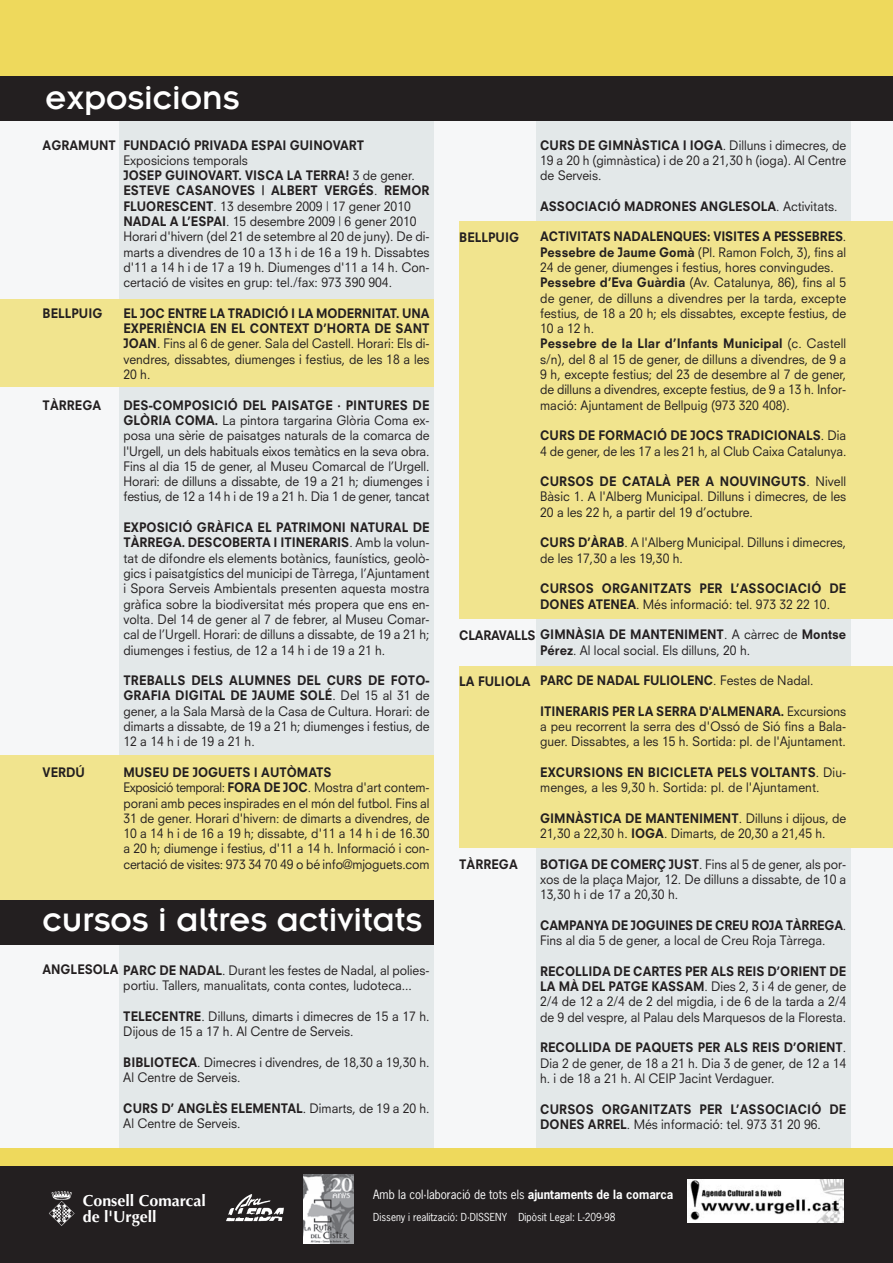
<style>
.page{position:relative;width:893px;height:1263px;background:#fff}
.page>*{position:absolute;margin:0;border:0;box-sizing:border-box;transform-origin:0 0}
.t1{font:36px "Insignia";color:#fff}
.t2{font:700 16.05px/16px "Optima";color:#fff}
.t3{font:12.75px/15.3px "Neuzeit S";color:#231f20;scale:.95 1}
.t4{font:800 12.75px/15.3px "Neuzeit S";color:#231f20;scale:.95 1}
.t5{font:12px "News Gothic";color:#fff;scale:.95 1}
.t6{font:10.35px "News Gothic";color:#fff;scale:.95 1}
.s1{font-weight:800}
.s2{font-weight:400}
.s3{font-weight:700}
</style>
<div class="page">
<div style="left:0;top:2px;width:893px;height:1192px;background:#f6f7f8"></div>
<div style="left:0;top:0;width:893px;height:117px;background:#eed95c"></div>
<div style="left:536px;top:111px;width:315px;height:1058px;background:#e3e8e9"></div>
<div style="left:459px;top:221px;width:433px;height:397px;background:#f1e48e"></div>
<div style="left:459px;top:666px;width:434px;height:182px;background:#f1e48e"></div>
<div style="left:119px;top:107px;width:315px;height:1041px;background:#e3e8e9"></div>
<div style="left:0;top:299px;width:434px;height:88px;background:#f1e48e"></div>
<div style="left:0;top:76px;width:893px;height:45px;background:#231f20"></div>
<div style="left:0;top:1165px;width:893px;height:98px;background:#231f20"></div>
<img style="left:49px;top:1191px;width:26px;height:35px">
<img style="left:226px;top:1194px;width:58px;height:28px">
<div style="left:687px;top:1179px;width:156px;height:43px;background:#fff"></div>
<img style="left:690px;top:1180px;width:153px;height:42px">
<img style="left:304px;top:1174px;width:50px;height:69px">
<div style="left:0;top:755px;width:434px;height:153px;background:#f1e48e"></div>
<div style="left:0;top:1148px;width:893px;height:18px;background:#eed95c"></div>
<div style="left:0;top:900px;width:434px;height:45px;background:#231f20"></div>
<h1 class="t1" style="left:45px;top:86px;width:196px">exposicions</h1>
<p class="t4" style="left:123px;top:139px;width:255px">FUNDACIÓ PRIVADA ESPAI GUINOVART</p>
<p class="t3" style="left:123px;top:154px;width:324px">Exposicions temporals<br><span class="s1">JOSEP GUINOVART. VISCA LA TERRA!</span> 3 de gener.<br><span class="s1">ESTEVE CASANOVES | ALBERT VERGÉS</span>. <span class="s1">REMOR FLUORESCENT</span>. 13 desembre 2009 | 17 gener 2010<br><span class="s1">NADAL A L’ESPAI</span>. 15 desembre 2009 | 6 gener 2010<br>Horari d'hivern (del 21 de setembre al 20 de juny). De di&shy;marts a divendres de 10 a 13 h i de 16 a 19 h. Dissabtes d'11 a 14 h i de 17 a 19 h. Diumenges d'11 a 14 h. Con&shy;certació de visites en grup: tel./fax: 973 390 904.</p>
<p class="t3" style="left:123px;top:307px;width:324px;text-align:justify"><span class="s1">EL JOC ENTRE LA TRADICIÓ I LA MODERNITAT. UNA EXPERIÈNCIA EN EL CONTEXT D’HORTA DE SANT JOAN</span>. Fins al 6 de gener. Sala del Castell. Horari: Els di&shy;vendres, dissabtes, diumenges i festius, de les 18 a les 20 h.</p>
<p class="t3" style="left:123px;top:399px;width:324px;text-align:justify"><span class="s1">DES-COMPOSICIÓ DEL PAISATGE · PINTURES DE GLÒRIA COMA.</span> La pintora targarina Glòria Coma ex&shy;posa una sèrie de paisatges naturals de la comarca de l'Urgell, un dels habituals eixos temàtics en la seva obra.<br>Fins al dia 15 de gener, al Museu Comarcal de l’Urgell.<br>Horari: de dilluns a dissabte, de 19 a 21 h; diumenges i festius, de 12 a 14 h i de 19 a 21 h. Dia 1 de gener, tancat</p>
<p class="t3" style="left:123px;top:521px;width:324px;text-align:justify"><span class="s1">EXPOSICIÓ GRÀFICA EL PATRIMONI NATURAL DE TÀRREGA. DESCOBERTA I ITINERARIS</span>. Amb la volun&shy;tat de difondre els elements botànics, faunístics, geolò&shy;gics i paisatgístics del municipi de Tàrrega, l’Ajuntament i Spora Serveis Ambientals presenten aquesta mostra gràfica sobre la biodiversitat més propera que ens en&shy;volta. Del 14 de gener al 7 de febrer, al Museu Comar&shy;cal de l’Urgell. Horari: de dilluns a dissabte, de 19 a 21 h; diumenges i festius, de 12 a 14 h i de 19 a 21 h.</p>
<p class="t3" style="left:123px;top:674px;width:324px;text-align:justify"><span class="s1">TREBALLS DELS ALUMNES DEL CURS DE FOTO-GRAFIA DIGITAL DE JAUME SOLÉ</span>. Del 15 al 31 de gener, a la Sala Marsà de la Casa de Cultura. Horari: de dimarts a dissabte, de 19 a 21 h; diumenges i festius, de 12 a 14 h i de 19 a 21 h.</p>
<p class="t3" style="left:123px;top:766px;width:324px"><span class="s1">MUSEU DE JOGUETS I AUTÒMATS<br></span>Exposició temporal: <span class="s1">FORA DE JOC</span>. Mostra d'art contem&shy;porani amb peces inspirades en el món del futbol. Fins al 31 de gener. Horari d'hivern: de dimarts a divendres, de 10 a 14 h i de 16 a 19 h; dissabte, d'11 a 14 h i de 16.30 a 20 h; diumenge i festius, d'11 a 14 h. Informació i con&shy;certació de visites: 973 34 70 49 o bé info@mjoguets.com</p>
<p class="t4" style="left:43px;top:139px;width:79px">AGRAMUNT</p>
<p class="t4" style="left:43px;top:307px;width:65px">BELLPUIG</p>
<p class="t4" style="left:43px;top:399px;width:63px">TÀRREGA</p>
<p class="t4" style="left:43px;top:766px;width:46px">VERDÚ</p>
<h1 class="t1" style="left:43px;top:909px;width:381px">cursos i altres activitats</h1>
<p class="t3" style="left:123px;top:964px;width:324px;text-indent:-81px"><span class="s1">ANGLESOLA PARC DE NADAL</span>. Durant les festes de Nadal, al polies&shy;portiu. Tallers, manualitats, conta contes, ludoteca...</p>
<p class="t3" style="left:123px;top:1010px;width:324px"><span class="s1">TELECENTRE</span>. Dilluns, dimarts i dimecres de 15 a 17 h.<br>Dijous de 15 a 17 h. Al Centre de Serveis.</p>
<p class="t3" style="left:123px;top:1056px;width:324px"><span class="s1">BIBLIOTECA</span>. Dimecres i divendres, de 18,30 a 19,30 h.<br>Al Centre de Serveis.</p>
<p class="t3" style="left:123px;top:1102px;width:324px"><span class="s1">CURS D’ ANGLÈS ELEMENTAL</span>. Dimarts, de 19 a 20 h.<br>Al Centre de Serveis.</p>
<p class="t3" style="left:540px;top:139px;width:324px;text-align:justify"><span class="s1">CURS DE GIMNÀSTICA I IOGA</span>. Dilluns i dimecres, de 19 a 20 h (gimnàstica) i de 20 a 21,30 h (ioga). Al Centre de Serveis.</p>
<p class="t4" style="left:540px;top:200px;width:314px">ASSOCIACIÓ MADRONES ANGLESOLA<span class="s2">. Activitats.</span></p>
<p class="t3" style="left:540px;top:230px;width:324px"><span class="s1">ACTIVITATS NADALENQUES: VISITES A PESSEBRES</span>.<br><span class="s1">Pessebre de Jaume Gomà</span> (Pl. Ramon Folch, 3), fins al 24 de gener, diumenges i festius, hores convingudes.<br><span class="s1">Pessebre d’Eva Guàrdia</span> (Av. Catalunya, 86), fins al 5 de gener, de dilluns a divendres per la tarda, excepte festius, de 18 a 20 h; els dissabtes, excepte festius, de 10 a 12 h.<br><span class="s1">Pessebre de la Llar d’Infants Municipal</span> (c. Castell s/n), del 8 al 15 de gener, de dilluns a divendres, de 9 a 9 h, excepte festius; del 23 de desembre al 7 de gener, de dilluns a divendres, excepte festius, de 9 a 13 h. Infor&shy;mació: Ajuntament de Bellpuig (973 320 408).</p>
<p class="t3" style="left:540px;top:429px;width:324px"><span class="s1">CURS DE FORMACIÓ DE JOCS TRADICIONALS</span>. Dia<br>4 de gener, de les 17 a les 21 h, al Club Caixa Catalunya.</p>
<p class="t3" style="left:540px;top:475px;width:324px;text-align:justify"><span class="s1">CURSOS DE CATALÀ PER A NOUVINGUTS</span>. Nivell Bàsic 1. A l'Alberg Municipal. Dilluns i dimecres, de les 20 a les 22 h, a partir del 19 d’octubre.</p>
<p class="t3" style="left:540px;top:536px;width:324px"><span class="s1">CURS D’ÀRAB</span>. A l'Alberg Municipal. Dilluns i dimecres, de les 17,30 a les 19,30 h.</p>
<p class="t4" style="left:540px;top:582px;width:324px">CURSOS ORGANITZATS PER L’ASSOCIACIÓ DE<br>DONES ATENEA<span class="s2">. Més informació: tel. 973 32 22 10.</span></p>
<p class="t3" style="left:540px;top:643px;width:223px"><span class="s1">Pérez</span>. Al local social. Els dilluns, 20 h.</p>
<p class="t4" style="left:540px;top:674px;width:289px">PARC DE NADAL FULIOLENC<span class="s2">. Festes de Nadal.</span></p>
<p class="t3" style="left:540px;top:705px;width:324px;text-align:justify"><span class="s1">ITINERARIS PER LA SERRA D'ALMENARA.</span> Excursions a peu recorrent la serra des d'Ossó de Sió fins a Bala&shy;guer. Dissabtes, a les 15 h. Sortida: pl. de l'Ajuntament.</p>
<p class="t3" style="left:540px;top:766px;width:324px"><span class="s1">EXCURSIONS EN BICICLETA PELS VOLTANTS</span>. Diu&shy;menges, a les 9,30 h. Sortida: pl. de l'Ajuntament.</p>
<p class="t3" style="left:540px;top:812px;width:324px"><span class="s1">GIMNÀSTICA DE MANTENIMENT</span>. Dilluns i dijous, de<br>21,30 a 22,30 h. <span class="s1">IOGA</span>. Dimarts, de 20,30 a 21,45 h.</p>
<p class="t3" style="left:540px;top:858px;width:324px;text-align:justify"><span class="s1">BOTIGA DE COMERÇ JUST</span>. Fins al 5 de gener, als por&shy;xos de la plaça Major, 12. De dilluns a dissabte, de 10 a 13,30 h i de 17 a 20,30 h.</p>
<p class="t3" style="left:540px;top:919px;width:324px"><span class="s1">CAMPANYA DE JOGUINES DE CREU ROJA TÀRREGA</span>.<br>Fins al dia 5 de gener, a local de Creu Roja Tàrrega.</p>
<p class="t3" style="left:540px;top:965px;width:324px;text-align:justify"><span class="s1">RECOLLIDA DE CARTES PER ALS REIS D’ORIENT DE LA MÀ DEL PATGE KASSAM</span>. Dies 2, 3 i 4 de gener, de 2/4 de 12 a 2/4 de 2 del migdia, i de 6 de la tarda a 2/4 de 9 del vespre, al Palau dels Marquesos de la Floresta.</p>
<p class="t3" style="left:540px;top:1041px;width:324px;text-align:justify"><span class="s1">RECOLLIDA DE PAQUETS PER ALS REIS D’ORIENT</span>.<br>Dia 2 de gener, de 18 a 21 h. Dia 3 de gener, de 12 a 14 h. i de 18 a 21 h. Al CEIP Jacint Verdaguer.</p>
<p class="t4" style="left:540px;top:1102px;width:324px">CURSOS ORGANITZATS PER L’ASSOCIACIÓ DE<br>DONES ARREL<span class="s2">. Més informació: tel. 973 31 20 96.</span></p>
<p class="t4" style="left:459px;top:231px;width:65px">BELLPUIG</p>
<p class="t4" style="left:459px;top:628px;width:409px">CLARAVALLS GIMNÀSIA DE MANTENIMENT<span class="s2">. A càrrec de</span> Montse</p>
<p class="t4" style="left:459px;top:674px;width:77px">LA FULIOLA</p>
<p class="t4" style="left:459px;top:858px;width:63px">TÀRREGA</p>
<p class="t2" style="left:83px;top:1194px;width:125px">Consell Comarcal de l'Urgell</p>
<p class="t5" style="left:373px;top:1190px;width:317px">Amb la col·laboració de tots els <span class="s3">ajuntaments de la comarca</span></p>
<p class="t6" style="left:373px;top:1213px;width:256px">Disseny i realització: D·DISSENY Dipòsit Legal: L-209-98</p>
</div>
